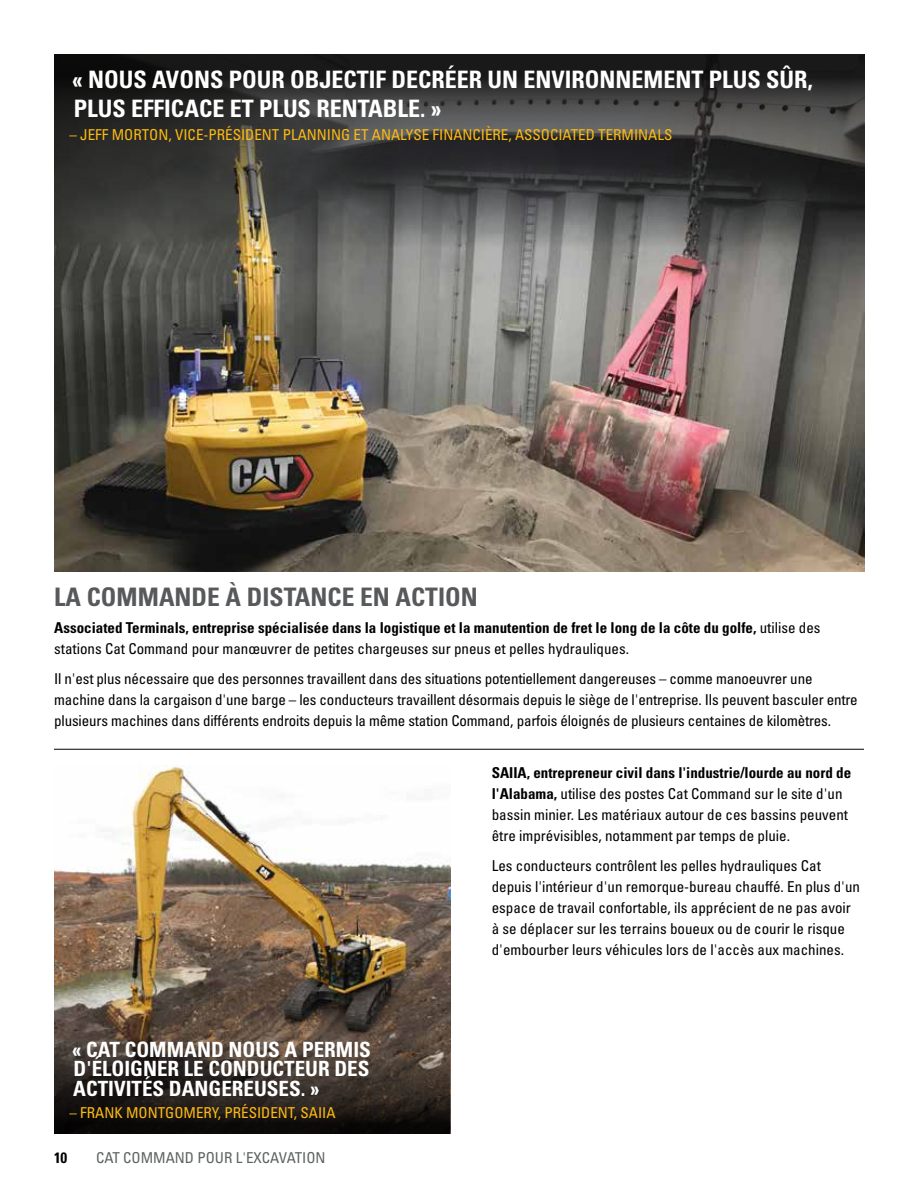
<style>
.page{position:relative;width:918px;height:1188px;background:#fff}
.page>*{position:absolute;margin:0;border:0;box-sizing:border-box;transform-origin:0 0}
.t1{font:25.5px "Univers LTCYR 67 Bold Cond";color:#58595b}
.t2{font:24px/28.8px "Univers LTCYR 67 Bold Cond";color:#fff}
.t3{font:21px/19.5px "Univers LTCYR 67 Bold Cond";color:#fff;text-align:justify}
.t4{font:condensed 15px/21px "Univers LTCYR 57";color:#000}
.t5{font:15px "Univers LTCYR 67 Bold Cond";color:#000}
.t6{font:condensed 15px "Univers LTCYR 57";color:#fdba12}
.t7{font:condensed 15px "Univers LTCYR 57";color:#5e6263}
.s1{font-family:"Univers LTCYR 57";font-stretch:condensed}
.s2{font-family:"Univers LTCYR 67 Bold Cond";font-stretch:normal}
</style>
<div class="page">
<img style="left:54px;top:545px;width:810px;height:27px">
<img style="left:54px;top:54px;width:810px;height:491px">
<hr style="left:54px;top:749px;width:810px;height:1px;background:#000">
<img style="left:54px;top:765px;width:396px;height:131px">
<img style="left:54px;top:896px;width:396px;height:238px">
<h2 class="t2" style="left:72px;top:65px;width:742px">« NOUS AVONS POUR OBJECTIF DECRÉER UN ENVIRONNEMENT PLUS SÛR,<br>PLUS EFFICACE ET PLUS RENTABLE. »</h2>
<p class="t6" style="left:69px;top:125px;width:605px">– JEFF MORTON, VICE-PRÉSIDENT PLANNING ET ANALYSE FINANCIÈRE, ASSOCIATED TERMINALS</p>
<h1 class="t1" style="left:54px;top:582px;width:425px">LA COMMANDE À DISTANCE EN ACTION</h1>
<p class="t5" style="left:54px;top:619px;width:768px">Associated Terminals, entreprise spécialisée dans la logistique et la manutention de fret le long de la côte du golfe, <span class="s1">utilise des</span></p>
<p class="t4" style="left:54px;top:634px;width:760px;line-height:30px">stations Cat Command pour manœuvrer de petites chargeuses sur pneus et pelles hydrauliques.<br>Il n'est plus nécessaire que des personnes travaillent dans des situations potentiellement dangereuses – comme manoeuvrer une</p>
<p class="t4" style="left:54px;top:689px;width:805px">machine dans la cargaison d'une barge – les conducteurs travaillent désormais depuis le siège de l'entreprise. Ils peuvent basculer entre plusieurs machines dans différents endroits depuis la même station Command, parfois éloignés de plusieurs centaines de kilomètres.</p>
<h3 class="t3" style="left:72px;top:1039px;width:300px">« CAT COMMAND NOUS A PERMIS D'ÉLOIGNER LE CONDUCTEUR DES ACTIVITÉS DANGEREUSES. »</h3>
<p class="t6" style="left:69px;top:1104px;width:268px">– FRANK MONTGOMERY, PRÉSIDENT, SAIIA</p>
<p class="t5" style="left:54px;top:1148px;width:15px">10</p>
<p class="t7" style="left:96px;top:1148px;width:231px">CAT COMMAND POUR L'EXCAVATION</p>
<p class="t5" style="left:492px;top:764px;width:361px">SAIIA, entrepreneur civil dans l'industrie/lourde au nord de</p>
<p class="t4" style="left:492px;top:783px;width:358px"><span class="s2">l'Alabama,</span> utilise des postes Cat Command sur le site d'un bassin minier. Les matériaux autour de ces bassins peuvent être imprévisibles, notamment par temps de pluie.</p>
<p class="t4" style="left:492px;top:855px;width:370px">Les conducteurs contrôlent les pelles hydrauliques Cat depuis l'intérieur d'un remorque-bureau chauffé. En plus d'un espace de travail confortable, ils apprécient de ne pas avoir à se déplacer sur les terrains boueux ou de courir le risque d'embourber leurs véhicules lors de l'accès aux machines.</p>
</div>
